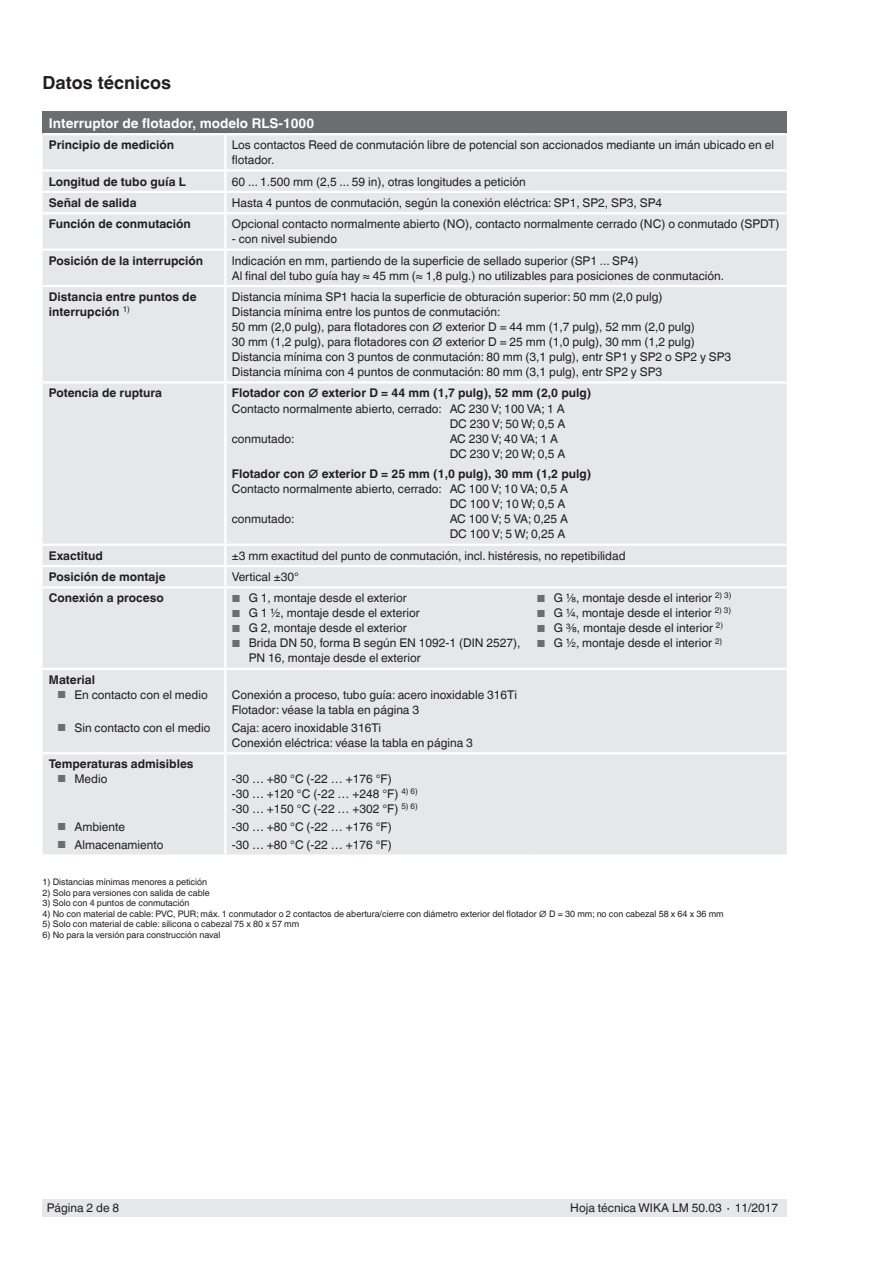
<style>
.page{position:relative;width:893px;height:1263px;background:#fff}
.page>*{position:absolute;margin:0;border:0;box-sizing:border-box;transform-origin:0 0}
.t1{font:700 18px "Helvetica World";color:#231f20}
.t2{font:700 13.5px "Helvetica World";color:#fff}
.t3{font:12px/15px "Helvetica World";color:#231f20}
.t4{font:700 12px/15px "Helvetica World";color:#231f20}
.t5{font:9px "Helvetica World";color:#231f20}
.s1{font-size:10.2px;color:#6c6d70}
</style>
<div class="page">
<div style="left:43px;top:1199px;width:744px;height:17px;background:#e6e7e9"></div>
<div style="left:43px;top:112px;width:744px;height:22px;background:#6c6d70"></div>
<div style="left:43px;top:135px;width:744px;height:719px;background:#e6e7e9"></div>
<hr style="left:43px;top:133px;width:182px;height:2px;background:#fff">
<hr style="left:225px;top:133px;width:305px;height:2px;background:#fff">
<hr style="left:530px;top:133px;width:257px;height:2px;background:#fff">
<hr style="left:224px;top:214px;width:2px;height:35px;background:#fff">
<hr style="left:224px;top:251px;width:2px;height:34px;background:#fff">
<hr style="left:224px;top:287px;width:2px;height:94px;background:#fff">
<hr style="left:224px;top:589px;width:2px;height:79px;background:#fff">
<hr style="left:225px;top:191px;width:305px;height:2px;background:#fff">
<hr style="left:530px;top:191px;width:257px;height:2px;background:#fff">
<hr style="left:225px;top:212px;width:305px;height:2px;background:#fff">
<hr style="left:530px;top:212px;width:257px;height:2px;background:#fff">
<hr style="left:225px;top:249px;width:305px;height:2px;background:#fff">
<hr style="left:530px;top:249px;width:257px;height:2px;background:#fff">
<hr style="left:225px;top:285px;width:305px;height:2px;background:#fff">
<hr style="left:530px;top:285px;width:257px;height:2px;background:#fff">
<hr style="left:225px;top:565px;width:305px;height:2px;background:#fff">
<hr style="left:530px;top:565px;width:257px;height:2px;background:#fff">
<svg style="left:224px;top:546px;width:2px;height:40px"></svg>
<hr style="left:225px;top:586px;width:305px;height:3px;background:#fff">
<hr style="left:530px;top:586px;width:257px;height:3px;background:#fff">
<hr style="left:224px;top:135px;width:2px;height:34px;background:#fff">
<hr style="left:225px;top:381px;width:305px;height:2px;background:#fff">
<hr style="left:224px;top:383px;width:2px;height:161px;background:#fff">
<hr style="left:530px;top:381px;width:257px;height:2px;background:#fff">
<hr style="left:225px;top:544px;width:305px;height:2px;background:#fff">
<hr style="left:530px;top:544px;width:257px;height:2px;background:#fff">
<hr style="left:225px;top:668px;width:305px;height:2px;background:#fff">
<hr style="left:224px;top:670px;width:2px;height:82px;background:#fff">
<hr style="left:530px;top:668px;width:257px;height:2px;background:#fff">
<hr style="left:225px;top:752px;width:305px;height:2px;background:#fff">
<hr style="left:224px;top:754px;width:2px;height:100px;background:#fff">
<hr style="left:530px;top:752px;width:257px;height:2px;background:#fff">
<hr style="left:43px;top:169px;width:182px;height:3px;background:#fff">
<hr style="left:225px;top:169px;width:305px;height:3px;background:#fff">
<svg style="left:224px;top:172px;width:2px;height:40px"></svg>
<hr style="left:530px;top:169px;width:257px;height:3px;background:#fff">
<hr style="left:43px;top:191px;width:182px;height:2px;background:#fff">
<hr style="left:43px;top:212px;width:182px;height:2px;background:#fff">
<hr style="left:43px;top:249px;width:182px;height:2px;background:#fff">
<hr style="left:43px;top:285px;width:182px;height:2px;background:#fff">
<hr style="left:43px;top:381px;width:182px;height:2px;background:#fff">
<hr style="left:43px;top:544px;width:182px;height:2px;background:#fff">
<hr style="left:43px;top:565px;width:182px;height:2px;background:#fff">
<hr style="left:43px;top:586px;width:182px;height:3px;background:#fff">
<hr style="left:43px;top:668px;width:182px;height:2px;background:#fff">
<hr style="left:43px;top:752px;width:182px;height:2px;background:#fff">
<h1 class="t1" style="left:43px;top:73px;width:130px">Datos técnicos</h1>
<p class="t2" style="left:49px;top:115px;width:267px">Interruptor de flotador, modelo RLS-1000</p>
<p class="t4" style="left:49px;top:138px;width:127px">Principio de medición</p>
<p class="t3" style="left:232px;top:138px;width:544px">Los contactos Reed de conmutación libre de potencial son accionados mediante un imán ubicado en el flotador.</p>
<p class="t4" style="left:49px;top:174px;width:139px">Longitud de tubo guía L</p>
<p class="t3" style="left:232px;top:174px;width:295px">60 ... 1.500 mm (2,5 ... 59 in), otras longitudes a petición</p>
<p class="t4" style="left:49px;top:195px;width:89px">Señal de salida</p>
<p class="t3" style="left:232px;top:195px;width:432px">Hasta 4 puntos de conmutación, según la conexión eléctrica: SP1, SP2, SP3, SP4</p>
<p class="t4" style="left:49px;top:217px;width:144px">Función de conmutación</p>
<p class="t3" style="left:232px;top:217px;width:549px">Opcional contacto normalmente abierto (NO), contacto normalmente cerrado (NC) o conmutado (SPDT)</p>
<p class="t3" style="left:232px;top:232px;width:107px">- con nivel subiendo</p>
<p class="t4" style="left:49px;top:253px;width:156px">Posición de la interrupción</p>
<p class="t3" style="left:232px;top:253px;width:494px">Indicación en mm, partiendo de la superficie de sellado superior (SP1 ... SP4)<br>Al final del tubo guía hay ≈ 45 mm (≈ 1,8 pulg.) no utilizables para posiciones de conmutación.</p>
<p class="t4" style="left:49px;top:289px;width:149px">Distancia entre puntos de interrupción <sup>1)</sup></p>
<p class="t3" style="left:232px;top:289px;width:501px">Distancia mínima SP1 hacia la superficie de obturación superior: 50 mm (2,0 pulg)<br>Distancia mínima entre los puntos de conmutación:<br>50 mm (2,0 pulg), para flotadores con ∅ exterior D = 44 mm (1,7 pulg), 52 mm (2,0 pulg)<br>30 mm (1,2 pulg), para flotadores con ∅ exterior D = 25 mm (1,0 pulg), 30 mm (1,2 pulg)<br>Distancia mínima con 3 puntos de conmutación: 80 mm (3,1 pulg), entr SP1 y SP2 o SP2 y SP3<br>Distancia mínima con 4 puntos de conmutación: 80 mm (3,1 pulg), entr SP2 y SP3</p>
<p class="t4" style="left:49px;top:386px;width:115px">Potencia de ruptura</p>
<p class="t4" style="left:232px;top:386px;width:361px">Flotador con ∅ exterior D = 44 mm (1,7 pulg), 52 mm (2,0 pulg)</p>
<p class="t3" style="left:232px;top:401px;width:335px">Contacto normalmente abierto, cerrado: AC 230 V; 100 VA; 1 A</p>
<p class="t3" style="left:450px;top:416px;width:117px">DC 230 V; 50 W; 0,5 A</p>
<p class="t3" style="left:232px;top:432px;width:64px">conmutado:</p>
<p class="t3" style="left:450px;top:432px;width:117px">AC 230 V; 40 VA; 1 A<br>DC 230 V; 20 W; 0,5 A</p>
<p class="t4" style="left:232px;top:466px;width:361px">Flotador con ∅ exterior D = 25 mm (1,0 pulg), 30 mm (1,2 pulg)</p>
<p class="t3" style="left:232px;top:481px;width:338px">Contacto normalmente abierto, cerrado: AC 100 V; 10 VA; 0,5 A</p>
<p class="t3" style="left:450px;top:496px;width:117px">DC 100 V; 10 W; 0,5 A</p>
<p class="t3" style="left:232px;top:512px;width:64px">conmutado:</p>
<p class="t3" style="left:450px;top:512px;width:120px">AC 100 V; 5 VA; 0,25 A<br>DC 100 V; 5 W; 0,25 A</p>
<p class="t4" style="left:49px;top:548px;width:56px">Exactitud</p>
<p class="t3" style="left:232px;top:548px;width:395px">±3 mm exactitud del punto de conmutación, incl. histéresis, no repetibilidad</p>
<p class="t4" style="left:49px;top:569px;width:118px">Posición de montaje</p>
<p class="t3" style="left:232px;top:569px;width:69px">Vertical ±30°</p>
<p class="t4" style="left:49px;top:591px;width:116px">Conexión a proceso</p>
<p class="t3" style="left:232px;top:591px;width:177px"><span class="s1">■</span> G 1, montaje desde el exterior</p>
<p class="t3" style="left:232px;top:606px;width:189px"><span class="s1">■</span> G 1 ½, montaje desde el exterior</p>
<p class="t3" style="left:232px;top:621px;width:177px"><span class="s1">■</span> G 2, montaje desde el exterior</p>
<p class="t3" style="left:249px;top:636px;width:273px;text-indent:-17px"><span class="s1">■</span> Brida DN 50, forma B según EN 1092-1 (DIN 2527),<br>PN 16, montaje desde el exterior</p>
<p class="t3" style="left:537px;top:591px;width:196px"><span class="s1">■</span> G ⅛, montaje desde el interior <sup>2)</sup> <sup>3)</sup></p>
<p class="t3" style="left:537px;top:606px;width:196px"><span class="s1">■</span> G ¼, montaje desde el interior <sup>2)</sup> <sup>3)</sup></p>
<p class="t3" style="left:537px;top:621px;width:188px"><span class="s1">■</span> G ⅜, montaje desde el interior <sup>2)</sup></p>
<p class="t3" style="left:537px;top:636px;width:187px"><span class="s1">■</span> G ½, montaje desde el interior <sup>2)</sup></p>
<p class="t4" style="left:49px;top:672px;width:48px">Material</p>
<p class="t3" style="left:57px;top:687px;width:152px"><span class="s1">■</span> En contacto con el medio</p>
<p class="t3" style="left:57px;top:720px;width:155px"><span class="s1">■</span> Sin contacto con el medio</p>
<p class="t4" style="left:49px;top:756px;width:146px">Temperaturas admisibles</p>
<p class="t3" style="left:57px;top:771px;width:52px"><span class="s1">■</span> Medio</p>
<p class="t3" style="left:57px;top:819px;width:69px"><span class="s1">■</span> Ambiente</p>
<p class="t3" style="left:57px;top:837px;width:108px"><span class="s1">■</span> Almacenamiento</p>
<p class="t3" style="left:232px;top:687px;width:287px">Conexión a proceso, tubo guía: acero inoxidable 316Ti<br>Flotador: véase la tabla en página 3</p>
<p class="t3" style="left:232px;top:720px;width:243px">Caja: acero inoxidable 316Ti<br>Conexión eléctrica: véase la tabla en página 3</p>
<p class="t3" style="left:232px;top:771px;width:187px">-30 … +80 °C (-22 … +176 °F)<br>-30 … +120 °C (-22 … +248 °F) <sup>4)</sup> <sup>6) </sup>-30 … +150 °C (-22 … +302 °F) <sup>5)</sup> <sup>6)</sup></p>
<p class="t3" style="left:232px;top:818px;width:162px;line-height:18px">-30 … +80 °C (-22 … +176 °F) -30 … +80 °C (-22 … +176 °F)</p>
<p class="t5" style="left:43px;top:877px;width:166px">1) Distancias mínimas menores a petición</p>
<p class="t5" style="left:43px;top:887px;width:169px">2) Solo para versiones con salida de cable</p>
<p class="t5" style="left:43px;top:898px;width:148px">3) Solo con 4 puntos de conmutación</p>
<p class="t5" style="left:43px;top:908px;width:683px">4) No con material de cable: PVC, PUR; máx. 1 conmutador o 2 contactos de abertura/cierre con diámetro exterior del flotador ∅ D = 30 mm; no con cabezal 58 x 64 x 36 mm</p>
<p class="t5" style="left:43px;top:919px;width:258px">5) Solo con material de cable: silicona o cabezal 75 x 80 x 57 mm</p>
<p class="t5" style="left:43px;top:929px;width:179px">6) No para la versión para construcción naval</p>
<p class="t3" style="left:47px;top:1200px;width:74px">Página 2 de 8</p>
<p class="t3" style="left:570px;top:1200px;width:209px">Hoja técnica WIKA LM 50.03 ∙ 11/2017</p>
</div>
